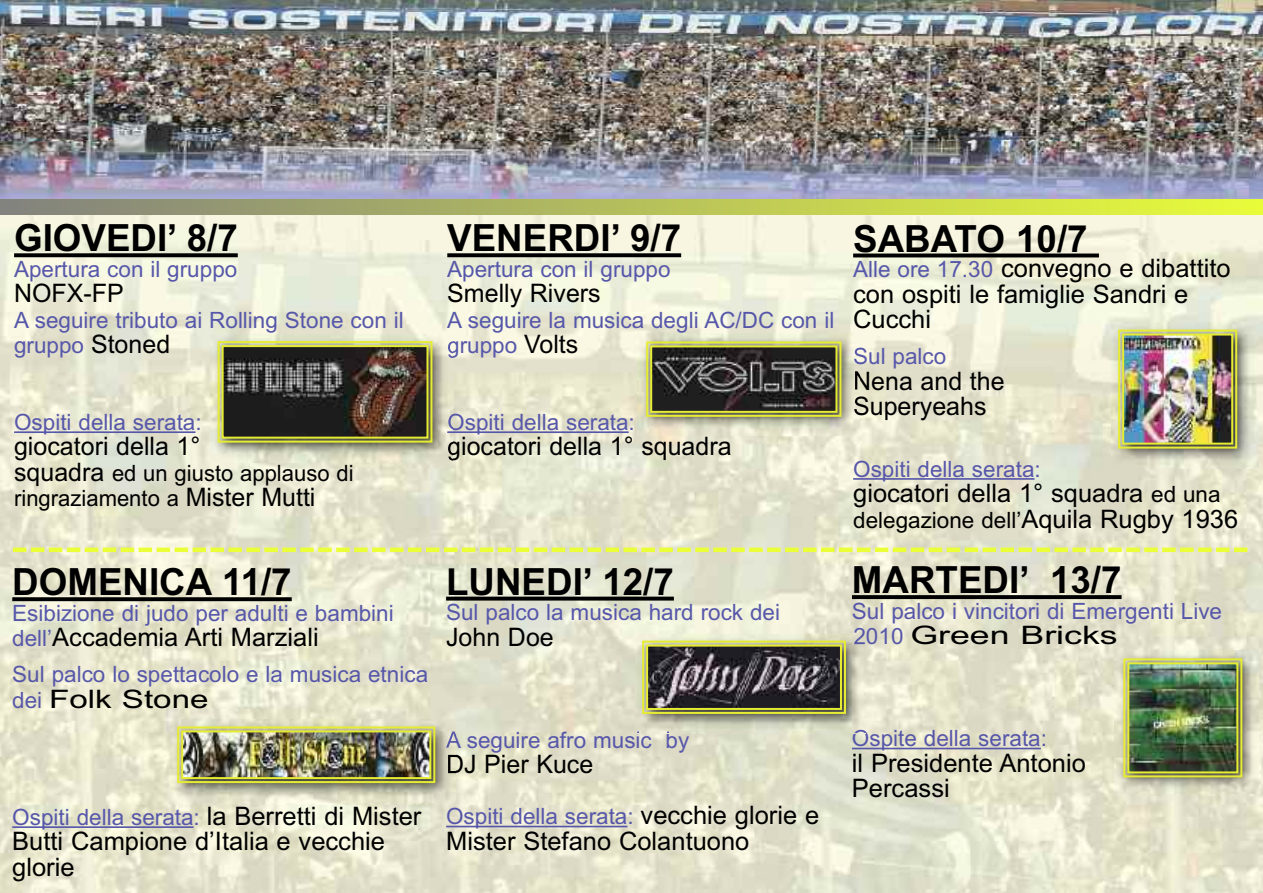
<style>
.page{position:relative;width:1263px;height:893px;background:#fff}
.page>*{position:absolute;margin:0;border:0;box-sizing:border-box;transform-origin:0 0}
.t1{font:700 37.5px "Arial";color:#000}
.t2{font:25.5px/25.5px "Arial";color:#000}
.t3{font:25.5px "Arial";color:#000;scale:1.4 1}
.t4{font:25.5px "Arial";color:#000;scale:1.3 1}
.t5{font:22.5px/25.5px "Arial";color:#5757aa}
.t6{font:22.5px/25.5px "Arial";color:#000}
.s1{font-size:25.5px;color:#000}
.s2{font-size:25.5px}
.s3{font-size:22.5px;color:#5757aa}
.s4{font-size:22.5px}
</style>
<div class="page">
<img style="left:0;top:215px;width:1263px;height:678px">
<img style="left:0;top:0;width:1263px;height:141px">
<img style="left:0;top:141px;width:1263px;height:59px">
<hr style="left:853px;top:254px;width:246px;height:3px;background:#000">
<hr style="left:853px;top:478px;width:181px;height:2px;background:#5757aa">
<svg style="left:446px;top:597px;width:228px;height:4px"></svg>
<hr style="left:446px;top:826px;width:181px;height:1px;background:#5757aa">
<svg style="left:852px;top:595px;width:269px;height:4px"></svg>
<hr style="left:852px;top:748px;width:189px;height:1px;background:#5757aa">
<svg style="left:12px;top:597px;width:280px;height:4px"></svg>
<hr style="left:12px;top:826px;width:182px;height:2px;background:#5757aa">
<svg style="left:447px;top:253px;width:234px;height:4px"></svg>
<hr style="left:447px;top:431px;width:182px;height:2px;background:#5757aa">
<svg style="left:0;top:200px;width:1263px;height:15px;background:#b5bf5c"></svg>
<img style="left:1115px;top:650px;width:145px;height:145px">
<img style="left:1130px;top:665px;width:105px;height:105px">
<div style="left:1123px;top:658px;width:119px;height:119px;border:2px solid #e6ec33"></div>
<div style="left:1127px;top:662px;width:111px;height:111px;border:2px solid #e6ec33"></div>
<img style="left:638px;top:333px;width:222px;height:102px">
<img style="left:854px;top:348px;width:6px;height:18px">
<img style="left:855px;top:371px;width:5px;height:19px">
<img style="left:854px;top:396px;width:6px;height:21px">
<img style="left:653px;top:348px;width:181px;height:62px">
<div style="left:646px;top:341px;width:195px;height:76px;border:2px solid #e6ec33"></div>
<div style="left:650px;top:345px;width:187px;height:68px;border:2px solid #e6ec33"></div>
<img style="left:1111px;top:323px;width:146px;height:145px">
<img style="left:1125px;top:337px;width:105px;height:105px">
<div style="left:1118px;top:330px;width:119px;height:119px;border:2px solid #e6ec33"></div>
<div style="left:1122px;top:334px;width:111px;height:111px;border:2px solid #e6ec33"></div>
<img style="left:170px;top:720px;width:285px;height:82px">
<img style="left:446px;top:731px;width:9px;height:19px">
<img style="left:448px;top:755px;width:7px;height:18px">
<img style="left:184px;top:733px;width:244px;height:43px">
<div style="left:177px;top:726px;width:258px;height:57px;border:2px solid #e6ec33"></div>
<div style="left:181px;top:730px;width:250px;height:49px;border:2px solid #e6ec33"></div>
<img style="left:636px;top:634px;width:229px;height:99px">
<svg style="left:854px;top:634px;width:11px;height:10px"></svg>
<svg style="left:853px;top:730px;width:12px;height:3px"></svg>
<img style="left:649px;top:648px;width:190px;height:59px">
<div style="left:642px;top:641px;width:204px;height:73px;border:2px solid #e6ec33"></div>
<div style="left:646px;top:645px;width:196px;height:65px;border:2px solid #e6ec33"></div>
<svg style="left:14px;top:253px;width:224px;height:4px"></svg>
<hr style="left:14px;top:431px;width:181px;height:2px;background:#5757aa">
<img style="left:211px;top:334px;width:241px;height:128px">
<img style="left:448px;top:341px;width:4px;height:17px">
<img style="left:448px;top:413px;width:4px;height:21px">
<img style="left:448px;top:440px;width:4px;height:21px">
<img style="left:225px;top:348px;width:200px;height:88px">
<div style="left:218px;top:341px;width:214px;height:102px;border:2px solid #e6ec33"></div>
<div style="left:222px;top:345px;width:206px;height:94px;border:2px solid #e6ec33"></div>
<svg style="left:26px;top:548px;width:1208px;height:4px;background:#e9f85d"></svg>
<hr style="left:13px;top:548px;width:13px;height:4px;background:#ebff38">
<hr style="left:1234px;top:548px;width:13px;height:4px;background:#ebff38">
<h1 class="t1" style="left:14px;top:216px;width:225px">GIOVEDI’ 8/7</h1>
<p class="t5" style="left:14px;top:256px;width:225px">Apertura con il gruppo</p>
<p class="t2" style="left:14px;top:281px;width:111px">NOFX-FP</p>
<p class="t5" style="left:14px;top:307px;width:391px">A seguire tributo ai Rolling Stone con il gruppo <span class="s1">Stoned</span></p>
<p class="t5" style="left:14px;top:409px;width:189px">Ospiti della serata:</p>
<p class="t2" style="left:14px;top:434px;width:188px">giocatori della 1°</p>
<p class="t6" style="left:14px;top:460px;width:341px"><span class="s2">squadra</span> ed un giusto applauso di ringraziamento a <span class="s2">Mister Mutti</span></p>
<h1 class="t1" style="left:447px;top:216px;width:235px">VENERDI’ 9/7</h1>
<p class="t5" style="left:447px;top:256px;width:225px">Apertura con il gruppo</p>
<p class="t2" style="left:447px;top:281px;width:155px">Smelly Rivers</p>
<p class="t5" style="left:447px;top:307px;width:389px">A seguire la musica degli AC/DC con il gruppo <span class="s1">Volts</span></p>
<p class="t5" style="left:447px;top:409px;width:189px">Ospiti della serata:</p>
<p class="t2" style="left:447px;top:434px;width:286px">giocatori della 1° squadra</p>
<h1 class="t1" style="left:12px;top:560px;width:281px">DOMENICA 11/7</h1>
<p class="t5" style="left:12px;top:600px;width:383px">Esibizione di judo per adulti e bambini</p>
<p class="t2" style="left:12px;top:625px;width:308px"><span class="s3">dell’</span>Accademia Arti Marziali</p>
<p class="t5" style="left:12px;top:662px;width:417px">Sul palco lo spettacolo e la musica etnica</p>
<p class="t4" style="left:12px;top:684px;width:152px"><span class="s3">dei</span> Folk Stone</p>
<p class="t5" style="left:12px;top:804px;width:411px">Ospiti della serata: <span class="s1">la Berretti di Mister</span></p>
<p class="t2" style="left:12px;top:829px;width:374px">Butti Campione d’Italia e vecchie glorie</p>
<h1 class="t1" style="left:446px;top:560px;width:229px">LUNEDI’ 12/7</h1>
<p class="t5" style="left:446px;top:600px;width:335px">Sul palco la musica hard rock dei</p>
<p class="t2" style="left:446px;top:624px;width:109px">John Doe</p>
<p class="t5" style="left:446px;top:727px;width:245px">A seguire afro music by</p>
<p class="t2" style="left:446px;top:752px;width:149px">DJ Pier Kuce</p>
<p class="t5" style="left:446px;top:804px;width:375px">Ospiti della serata: <span class="s1">vecchie glorie e</span></p>
<p class="t2" style="left:446px;top:828px;width:305px">Mister Stefano Colantuono</p>
<h1 class="t1" style="left:853px;top:217px;width:236px">SABATO 10/7</h1>
<p class="t2" style="left:853px;top:255px;width:379px"><span class="s3">Alle ore 17.30</span> convegno e dibattito con ospiti le famiglie Sandri e<br>Cucchi</p>
<p class="t5" style="left:853px;top:343px;width:95px">Sul palco</p>
<p class="t2" style="left:853px;top:368px;width:153px">Nena and the<br>Superyeahs</p>
<p class="t5" style="left:853px;top:456px;width:189px">Ospiti della serata:</p>
<p class="t2" style="left:853px;top:480px;width:369px">giocatori della 1° squadra <span class="s4">ed una</span></p>
<p class="t6" style="left:853px;top:507px;width:387px">delegazione dell’<span class="s2">Aquila Rugby 1936</span></p>
<h1 class="t1" style="left:852px;top:558px;width:271px">MARTEDI’ 13/7</h1>
<p class="t5" style="left:852px;top:598px;width:372px">Sul palco i vincitori di Emergenti Live</p>
<p class="t3" style="left:853px;top:620px;width:190px"><span class="s3">2010</span> Green Bricks</p>
<p class="t5" style="left:852px;top:726px;width:197px">Ospite della serata:</p>
<p class="t2" style="left:852px;top:750px;width:235px">il Presidente Antonio<br>Percassi</p>
</div>
